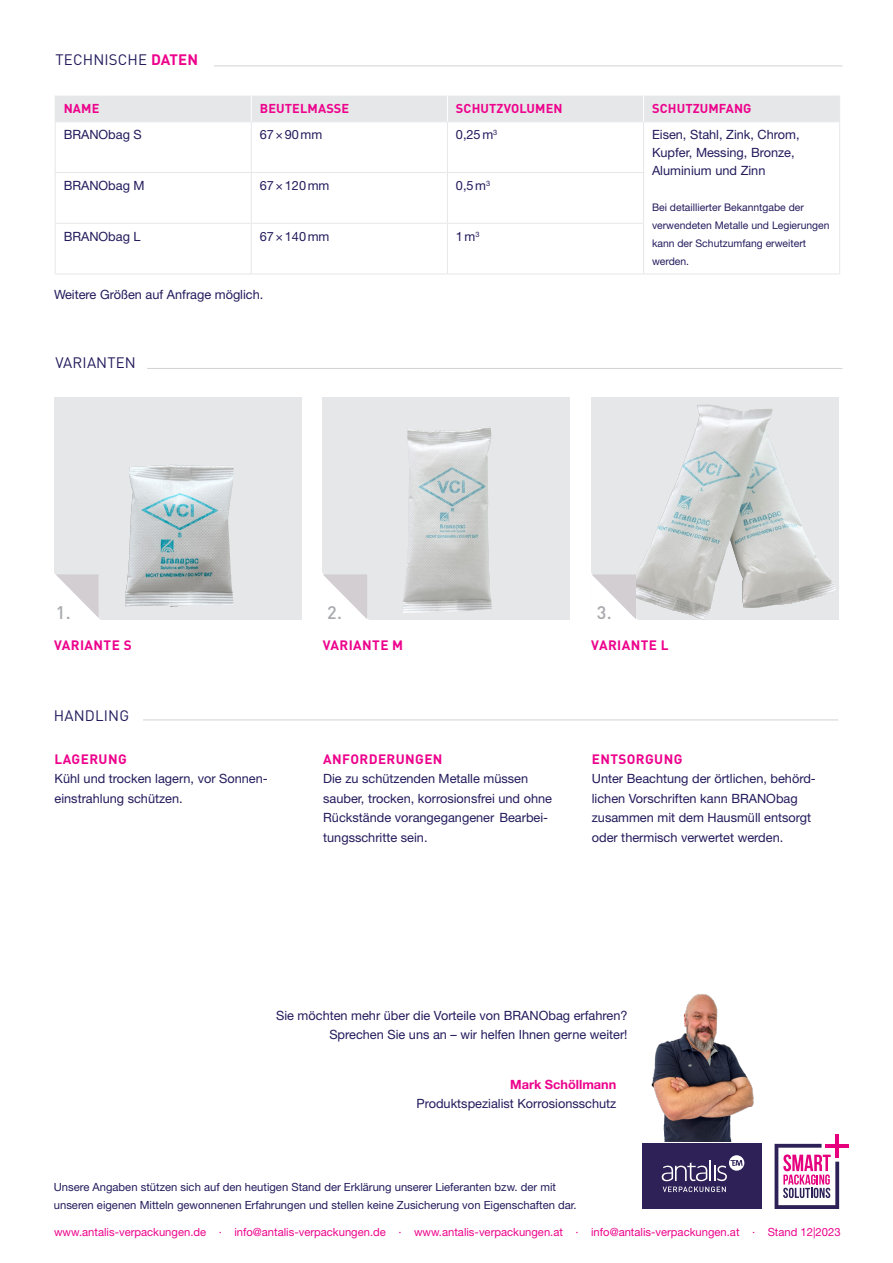
<style>
.page{position:relative;width:893px;height:1263px;background:#fff}
.page>*{position:absolute;margin:0;border:0;box-sizing:border-box;transform-origin:0 0}
.t1{font:500 18px "DINOT";color:#a8a9ad}
.t2{font:15px "DINOT";letter-spacing:.01em;color:#231b5c}
.Mehrwert-Umwelt{font:700 13.5px "DINOT";letter-spacing:.03em;color:#ed028c}
.Mehrwert-Umwelt-2{font:12.75px/19.5px "Helvetica Neue LT Std";color:#231b5c}
.Tab-LS{font:12.75px "Helvetica Neue LT Std";color:#231b5c}
.t3{font:700 12.75px "DINOT";letter-spacing:.01em;color:#ed028c}
.t4{font:700 12.75px "Helvetica Neue LT Std";color:#ed028c}
.t5{font:11.25px "Helvetica Neue LT Std";color:#231b5c}
.t6{font:11.25px "Helvetica Neue LT Std";color:#ed028c}
.Tab-LS-2{font:10.5px/18px "Helvetica Neue LT Std";color:#231b5c}
.s1{font-weight:700;color:#ed028c}
</style>
<div class="page">
<div style="left:642px;top:1144px;width:119px;height:65px;background:#2e2157"></div>
<svg style="left:662px;top:1155px;width:82px;height:37px"></svg>
<svg style="left:775px;top:1144px;width:64px;height:65px"></svg>
<hr style="left:835px;top:1134px;width:4px;height:23px;background:#e6007e">
<hr style="left:825px;top:1144px;width:24px;height:4px;background:#e6007e">
<hr style="left:214px;top:65px;width:628px;height:1px;background:#d1d2d4">
<svg style="left:55px;top:95px;width:785px;height:179px"></svg>
<hr style="left:147px;top:368px;width:695px;height:1px;background:#d1d2d4">
<div style="left:323px;top:397px;width:247px;height:222px;background:#e6e7e9"></div>
<img style="left:403px;top:428px;width:88px;height:185px">
<svg style="left:322px;top:572px;width:49px;height:48px"></svg>
<div style="left:591px;top:397px;width:248px;height:222px;background:#e6e7e9"></div>
<img style="left:637px;top:404px;width:199px;height:215px">
<svg style="left:591px;top:572px;width:49px;height:48px;background:#e8e6e7"></svg>
<div style="left:54px;top:397px;width:247px;height:222px;background:#e6e7e9"></div>
<img style="left:125px;top:464px;width:109px;height:143px">
<svg style="left:54px;top:573px;width:49px;height:47px"></svg>
<hr style="left:143px;top:719px;width:695px;height:1px;background:#d1d2d4">
<img style="left:651px;top:994px;width:103px;height:148px">
<p class="t2" style="left:56px;top:49px;width:144px">TECHNISCHE <span class="s1">DATEN</span></p>
<p class="t3" style="left:64px;top:99px;width:37px">NAME</p>
<p class="t3" style="left:260px;top:99px;width:91px">BEUTELMASSE</p>
<p class="t3" style="left:456px;top:99px;width:108px">SCHUTZVOLUMEN</p>
<p class="t3" style="left:652px;top:99px;width:101px">SCHUTZUMFANG</p>
<p class="Tab-LS" style="left:64px;top:127px;width:80px">BRANObag S</p>
<p class="Tab-LS" style="left:260px;top:127px;width:64px">67×90mm</p>
<p class="Tab-LS" style="left:456px;top:127px;width:43px">0,25m<sup>3</sup></p>
<p class="Tab-LS" style="left:652px;top:127px;width:149px">Eisen, Stahl, Zink, Chrom,</p>
<p class="Tab-LS" style="left:652px;top:145px;width:144px">Kupfer, Messing, Bronze,</p>
<p class="Tab-LS" style="left:652px;top:163px;width:115px">Aluminium und Zinn</p>
<p class="Tab-LS-2" style="left:652px;top:199px;width:179px">Bei detaillierter Bekanntgabe der verwendeten Metalle und Legierungen kann der Schutzumfang erweitert werden.</p>
<p class="Tab-LS" style="left:64px;top:178px;width:83px">BRANObag M</p>
<p class="Tab-LS" style="left:260px;top:178px;width:71px">67×120mm</p>
<p class="Tab-LS" style="left:456px;top:178px;width:36px">0,5m<sup>3</sup></p>
<p class="Tab-LS" style="left:64px;top:229px;width:78px">BRANObag L</p>
<p class="Tab-LS" style="left:260px;top:229px;width:71px">67×140mm</p>
<p class="Tab-LS" style="left:456px;top:229px;width:25px">1m<sup>3</sup></p>
<p class="Mehrwert-Umwelt-2" style="left:54px;top:285px;width:211px">Weitere Größen auf Anfrage möglich.</p>
<p class="t2" style="left:56px;top:351px;width:82px">VARIANTEN</p>
<p class="t1" style="left:56px;top:598px;width:16px">1.</p>
<p class="t1" style="left:327px;top:598px;width:16px">2.</p>
<p class="t1" style="left:597px;top:598px;width:16px">3.</p>
<p class="Mehrwert-Umwelt" style="left:54px;top:634px;width:79px">VARIANTE S</p>
<p class="Mehrwert-Umwelt" style="left:323px;top:634px;width:82px">VARIANTE M</p>
<p class="Mehrwert-Umwelt" style="left:591px;top:634px;width:79px">VARIANTE L</p>
<p class="t2" style="left:54px;top:704px;width:77px">HANDLING</p>
<p class="Mehrwert-Umwelt" style="left:55px;top:748px;width:74px">LAGERUNG</p>
<p class="Mehrwert-Umwelt-2" style="left:55px;top:769px;width:215px">Kühl und trocken lagern, vor Sonnen&shy;einstrahlung schützen.</p>
<p class="Mehrwert-Umwelt" style="left:323px;top:748px;width:121px">ANFORDERUNGEN</p>
<p class="Mehrwert-Umwelt-2" style="left:323px;top:769px;width:230px">Die zu schützenden Metalle müssen sauber, trocken, korrosionsfrei und ohne Rückstände vorangegangener Bearbei&shy;tungsschritte sein.</p>
<p class="Mehrwert-Umwelt" style="left:592px;top:748px;width:92px">ENTSORGUNG</p>
<p class="Mehrwert-Umwelt-2" style="left:592px;top:769px;width:226px">Unter Beachtung der örtlichen, behörd&shy;lichen Vorschriften kann BRANObag zusammen mit dem Hausmüll entsorgt oder thermisch verwertet werden.</p>
<p class="Mehrwert-Umwelt-2" style="left:276px;top:1005px;width:353px">Sie möchten mehr über die Vorteile von BRANObag erfahren?</p>
<p class="Mehrwert-Umwelt-2" style="left:329px;top:1025px;width:300px">Sprechen Sie uns an – wir helfen Ihnen gerne weiter!</p>
<p class="t4" style="left:510px;top:1076px;width:108px">Mark Schöllmann</p>
<p class="Mehrwert-Umwelt-2" style="left:416px;top:1094px;width:201px">Produktspezialist Korrosionsschutz</p>
<p class="t5" style="left:54px;top:1180px;width:504px">Unsere Angaben stützen sich auf den heutigen Stand der Erklärung unserer Lieferanten bzw. der mit</p>
<p class="t5" style="left:54px;top:1198px;width:524px">unseren eigenen Mitteln gewonnenen Erfahrungen und stellen keine Zusicherung von Eigenschaften dar.</p>
<p class="t6" style="left:54px;top:1226px;width:788px">www.antalis-verpackungen.de · info@antalis-verpackungen.de · www.antalis-verpackungen.at · info@antalis-verpackungen.at · Stand 12|2023</p>
</div>
